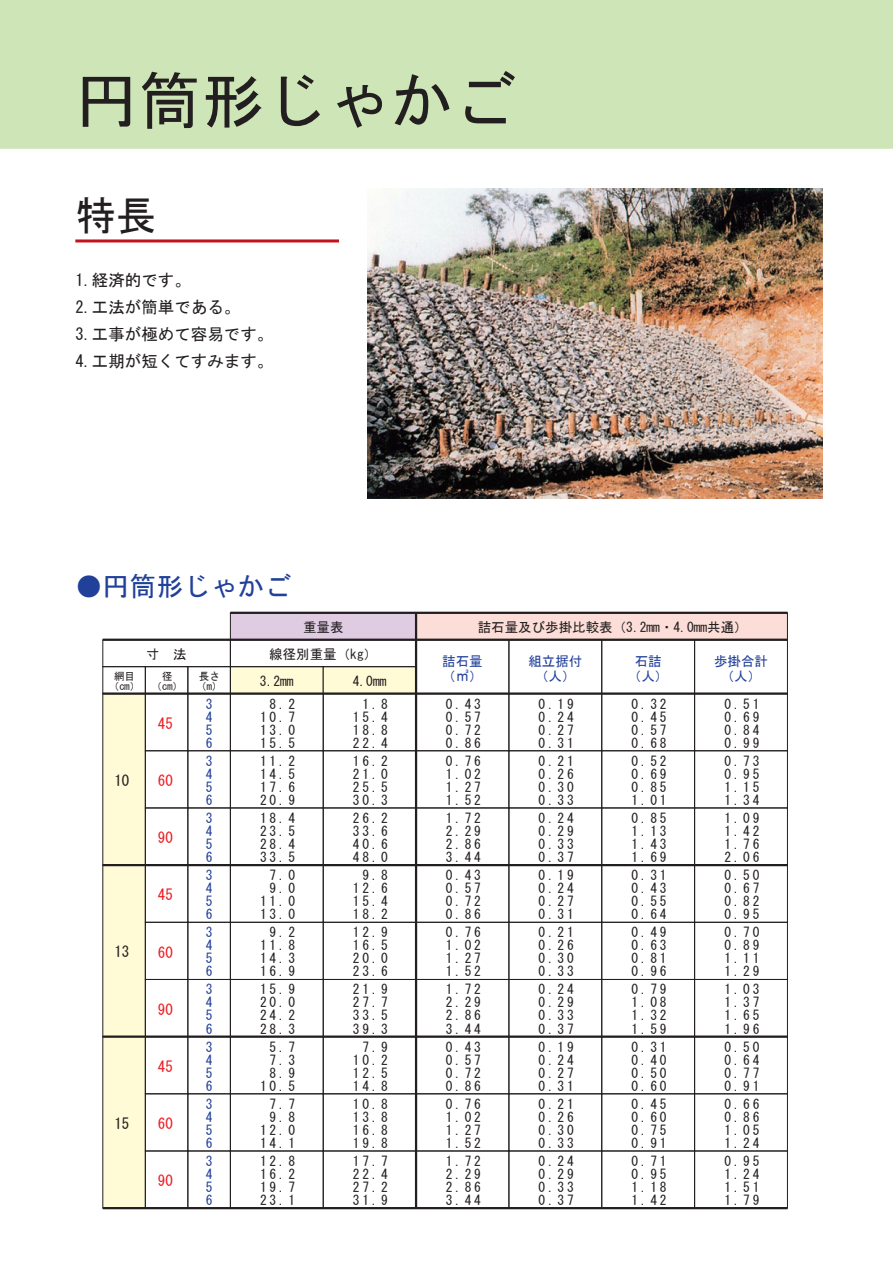
<style>
.page{position:relative;width:893px;height:1263px;background:#fff}
.page>*{position:absolute;margin:0;border:0;box-sizing:border-box;transform-origin:0 0}
.t1{font:63px "MS Gothic";color:#231f20}
.t2{font:40.5px "MS Gothic";color:#231f20}
.t3{font:27px "MS Gothic";color:#214099}
.t4{font:16.5px/27px "MS Gothic";color:#231f20}
.t5{font:15px "MS Gothic";color:#ee1d23}
.t6{font:15px "MS Gothic";color:#231f20}
.t7{font:13.5px/13px "MS Gothic";letter-spacing:.2em;color:#231f20;text-align:justify}
.t8{font:13.5px/13px "MS Gothic";color:#214099;text-align:justify}
.t9{font:13.5px/27.6px "MS Gothic";color:#231f20}
.t10{font:10.5px/10.5px "MS Gothic";color:#231f20;text-align:center}
</style>
<div class="page">
<svg style="left:102px;top:611px;width:686px;height:599px"></svg>
<svg style="left:75px;top:239px;width:264px;height:4px"></svg>
<img style="left:367px;top:188px;width:455px;height:311px">
<div style="left:0;top:0;width:893px;height:149px;background:#cee5b8"></div>
<p class="t1" style="left:75px;top:69px;width:443px">円筒形じゃかご</p>
<p class="t2" style="left:75px;top:195px;width:83px">特長</p>
<p class="t4" style="left:75px;top:266px;width:200px">1.経済的です。<br>2.工法が簡単である。<br>3.工事が極めて容易です。<br>4.工期が短くてすみます。</p>
<p class="t3" style="left:75px;top:573px;width:218px">●円筒形じゃかご</p>
<p class="t7" style="left:146px;top:647px;width:42px">寸　法</p>
<p class="t10" style="left:109px;top:671px;width:33px">網目（cm）</p>
<p class="t10" style="left:152px;top:671px;width:33px">径（cm）</p>
<p class="t5" style="left:158px;top:716px;width:16px">45</p>
<p class="t6" style="left:114px;top:773px;width:16px">10</p>
<p class="t5" style="left:158px;top:773px;width:16px">60</p>
<p class="t5" style="left:158px;top:830px;width:16px">90</p>
<p class="t5" style="left:158px;top:887px;width:16px">45</p>
<p class="t6" style="left:114px;top:944px;width:16px">13</p>
<p class="t5" style="left:158px;top:945px;width:16px">60</p>
<p class="t5" style="left:158px;top:1002px;width:16px">90</p>
<p class="t5" style="left:158px;top:1059px;width:16px">45</p>
<p class="t6" style="left:114px;top:1116px;width:16px">15</p>
<p class="t5" style="left:158px;top:1116px;width:16px">60</p>
<p class="t5" style="left:158px;top:1173px;width:16px">90</p>
<p class="t7" style="left:303px;top:620px;width:42px">重量表</p>
<p class="t9" style="left:478px;top:613px;width:271px">詰石量及び歩掛比較表（3.2mm・4.0mm共通）</p>
<p class="t8" style="left:442px;top:655px;width:42px">詰石量</p>
<p class="t9" style="left:260px;top:640px;width:119px;text-indent:9px">線径別重量（kg）<br>3.2mm</p>
<p class="t8" style="left:528px;top:654px;width:55px;line-height:15px;text-align:center">組立据付（人）</p>
<p class="t8" style="left:628px;top:654px;width:42px;line-height:15px;text-align:center">石詰（人）</p>
<p class="t8" style="left:714px;top:654px;width:55px;line-height:15px;text-align:center">歩掛合計（人）</p>
<p class="t10" style="left:199px;top:671px;width:22px">長さ</p>
<p class="t8" style="left:442px;top:670px;width:42px">（㎥）</p>
<p class="t10" style="left:196px;top:681px;width:28px">（m）</p>
<p class="t7" style="left:353px;top:675px;width:35px">4.0mm</p>
<p class="t8" style="left:206px;top:697px;width:8px">3<br>4<br>5<br>6</p>
<p class="t8" style="left:206px;top:754px;width:8px">3<br>4<br>5<br>6</p>
<p class="t8" style="left:206px;top:811px;width:8px">3<br>4<br>5<br>6</p>
<p class="t8" style="left:206px;top:869px;width:8px">3<br>4<br>5<br>6</p>
<p class="t8" style="left:206px;top:926px;width:8px">3<br>4<br>5<br>6</p>
<p class="t8" style="left:206px;top:983px;width:8px">3<br>4<br>5<br>6</p>
<p class="t8" style="left:206px;top:1040px;width:8px">3<br>4<br>5<br>6</p>
<p class="t8" style="left:206px;top:1097px;width:8px">3<br>4<br>5<br>6</p>
<p class="t8" style="left:206px;top:1154px;width:8px">3<br>4<br>5<br>6</p>
<p class="t7" style="left:260px;top:697px;width:37px;text-indent:9px">8.2<br>10.7<br>13.0<br>15.5</p>
<p class="t7" style="left:260px;top:754px;width:37px">11.2<br>14.5<br>17.6<br>20.9</p>
<p class="t7" style="left:260px;top:811px;width:37px">18.4<br>23.5<br>28.4<br>33.5</p>
<p class="t7" style="left:260px;top:869px;width:37px;text-align:right">7.0<br>9.0<br>11.0<br>13.0</p>
<p class="t7" style="left:260px;top:926px;width:37px;text-indent:9px">9.2<br>11.8<br>14.3<br>16.9</p>
<p class="t7" style="left:260px;top:983px;width:37px">15.9<br>20.0<br>24.2<br>28.3</p>
<p class="t7" style="left:260px;top:1040px;width:37px;text-align:right">5.7<br>7.3<br>8.9<br>10.5</p>
<p class="t7" style="left:260px;top:1097px;width:37px;text-align:right">7.7<br>9.8<br>12.0<br>14.1</p>
<p class="t7" style="left:260px;top:1154px;width:37px">12.8<br>16.2<br>19.7<br>23.1</p>
<p class="t7" style="left:353px;top:697px;width:37px;text-indent:9px">1.8<br>15.4<br>18.8<br>22.4</p>
<p class="t7" style="left:353px;top:754px;width:37px">16.2<br>21.0<br>25.5<br>30.3</p>
<p class="t7" style="left:353px;top:811px;width:37px">26.2<br>33.6<br>40.6<br>48.0</p>
<p class="t7" style="left:353px;top:869px;width:37px;text-indent:9px">9.8<br>12.6<br>15.4<br>18.2</p>
<p class="t7" style="left:353px;top:926px;width:37px">12.9<br>16.5<br>20.0<br>23.6</p>
<p class="t7" style="left:353px;top:983px;width:37px">21.9<br>27.7<br>33.5<br>39.3</p>
<p class="t7" style="left:353px;top:1040px;width:37px;text-indent:9px">7.9<br>10.2<br>12.5<br>14.8</p>
<p class="t7" style="left:353px;top:1097px;width:37px">10.8<br>13.8<br>16.8<br>19.8</p>
<p class="t7" style="left:353px;top:1154px;width:37px">17.7<br>22.4<br>27.2<br>31.9</p>
<p class="t7" style="left:446px;top:697px;width:37px">0.43<br>0.57<br>0.72<br>0.86</p>
<p class="t7" style="left:446px;top:754px;width:37px">0.76<br>1.02<br>1.27<br>1.52</p>
<p class="t7" style="left:446px;top:811px;width:37px">1.72<br>2.29<br>2.86<br>3.44</p>
<p class="t7" style="left:446px;top:869px;width:37px">0.43<br>0.57<br>0.72<br>0.86</p>
<p class="t7" style="left:446px;top:926px;width:37px">0.76<br>1.02<br>1.27<br>1.52</p>
<p class="t7" style="left:446px;top:983px;width:37px">1.72<br>2.29<br>2.86<br>3.44</p>
<p class="t7" style="left:446px;top:1040px;width:37px">0.43<br>0.57<br>0.72<br>0.86</p>
<p class="t7" style="left:446px;top:1097px;width:37px">0.76<br>1.02<br>1.27<br>1.52</p>
<p class="t7" style="left:446px;top:1154px;width:37px">1.72<br>2.29<br>2.86<br>3.44</p>
<p class="t7" style="left:539px;top:697px;width:37px">0.19<br>0.24<br>0.27<br>0.31</p>
<p class="t7" style="left:539px;top:754px;width:37px">0.21<br>0.26<br>0.30<br>0.33</p>
<p class="t7" style="left:539px;top:811px;width:37px">0.24<br>0.29<br>0.33<br>0.37</p>
<p class="t7" style="left:539px;top:869px;width:37px">0.19<br>0.24<br>0.27<br>0.31</p>
<p class="t7" style="left:539px;top:926px;width:37px">0.21<br>0.26<br>0.30<br>0.33</p>
<p class="t7" style="left:539px;top:983px;width:37px">0.24<br>0.29<br>0.33<br>0.37</p>
<p class="t7" style="left:539px;top:1040px;width:37px">0.19<br>0.24<br>0.27<br>0.31</p>
<p class="t7" style="left:539px;top:1097px;width:37px">0.21<br>0.26<br>0.30<br>0.33</p>
<p class="t7" style="left:539px;top:1154px;width:37px">0.24<br>0.29<br>0.33<br>0.37</p>
<p class="t7" style="left:631px;top:697px;width:37px">0.32<br>0.45<br>0.57<br>0.68</p>
<p class="t7" style="left:631px;top:754px;width:37px">0.52<br>0.69<br>0.85<br>1.01</p>
<p class="t7" style="left:631px;top:811px;width:37px">0.85<br>1.13<br>1.43<br>1.69</p>
<p class="t7" style="left:631px;top:869px;width:37px">0.31<br>0.43<br>0.55<br>0.64</p>
<p class="t7" style="left:631px;top:926px;width:37px">0.49<br>0.63<br>0.81<br>0.96</p>
<p class="t7" style="left:631px;top:983px;width:37px">0.79<br>1.08<br>1.32<br>1.59</p>
<p class="t7" style="left:631px;top:1040px;width:37px">0.31<br>0.40<br>0.50<br>0.60</p>
<p class="t7" style="left:631px;top:1097px;width:37px">0.45<br>0.60<br>0.75<br>0.91</p>
<p class="t7" style="left:631px;top:1154px;width:37px">0.71<br>0.95<br>1.18<br>1.42</p>
<p class="t7" style="left:724px;top:697px;width:37px">0.51<br>0.69<br>0.84<br>0.99</p>
<p class="t7" style="left:724px;top:754px;width:37px">0.73<br>0.95<br>1.15<br>1.34</p>
<p class="t7" style="left:724px;top:811px;width:37px">1.09<br>1.42<br>1.76<br>2.06</p>
<p class="t7" style="left:724px;top:869px;width:37px">0.50<br>0.67<br>0.82<br>0.95</p>
<p class="t7" style="left:724px;top:926px;width:37px">0.70<br>0.89<br>1.11<br>1.29</p>
<p class="t7" style="left:724px;top:983px;width:37px">1.03<br>1.37<br>1.65<br>1.96</p>
<p class="t7" style="left:724px;top:1040px;width:37px">0.50<br>0.64<br>0.77<br>0.91</p>
<p class="t7" style="left:724px;top:1097px;width:37px">0.66<br>0.86<br>1.05<br>1.24</p>
<p class="t7" style="left:724px;top:1154px;width:37px">0.95<br>1.24<br>1.51<br>1.79</p>
</div>
